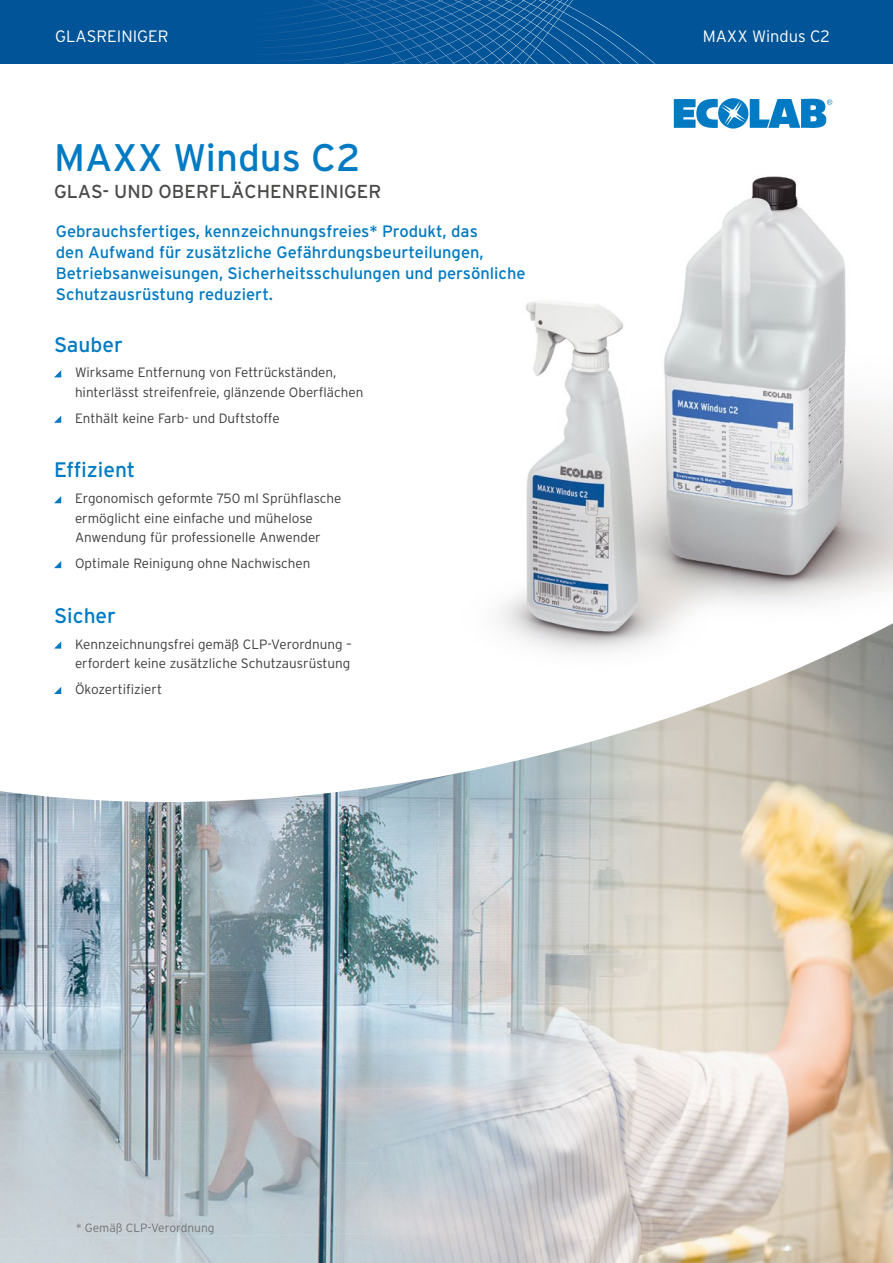
<style>
.page{position:relative;width:893px;height:1263px;background:#fff}
.page>*{position:absolute;margin:0;border:0;box-sizing:border-box;transform-origin:0 0}
.t1{font:38.4px "Interstate";color:#007ac2}
.t2{font:21px "Interstate";color:#007ac2}
.t3{font:18.75px "Interstate";color:#4a4a49}
.t4{font:16.5px/21px "Interstate";color:#007ac2}
.t5{font:300 16.5px "Interstate";color:#fff}
.t6{font:300 13.5px/19.5px "Interstate";color:#3c3c3b}
.t7{font:300 12px "Interstate";color:#747373}
</style>
<div class="page">
<div style="left:0;top:0;width:893px;height:64px;background:#005497"></div>
<img style="left:280px;top:55px;width:63px;height:6px">
<img style="left:343px;top:55px;width:109px;height:9px">
<img style="left:452px;top:4px;width:36px;height:60px">
<img style="left:262px;top:0;width:219px;height:55px">
<img style="left:262px;top:0;width:181px;height:42px">
<img style="left:262px;top:0;width:135px;height:30px">
<img style="left:488px;top:0;width:167px;height:64px">
<img style="left:673px;top:112px;width:172px;height:158px">
<img style="left:779px;top:270px;width:114px;height:334px">
<img style="left:499px;top:234px;width:280px;height:389px">
<svg style="left:674px;top:98px;width:158px;height:33px"></svg>
<svg style="left:54px;top:370px;width:7px;height:7px"></svg>
<svg style="left:54px;top:416px;width:7px;height:7px"></svg>
<svg style="left:54px;top:496px;width:7px;height:7px"></svg>
<svg style="left:54px;top:561px;width:7px;height:7px"></svg>
<img style="left:0;top:623px;width:893px;height:640px">
<p class="t5" style="left:55px;top:27px;width:115px">GLASREINIGER</p>
<p class="t5" style="left:703px;top:27px;width:129px">MAXX Windus C2</p>
<h1 class="t1" style="left:54px;top:136px;width:308px">MAXX Windus C2</h1>
<h3 class="t3" style="left:54px;top:181px;width:329px">GLAS- UND OBERFLÄCHENREINIGER</h3>
<p class="t4" style="left:56px;top:220px;width:471px">Gebrauchsfertiges, kennzeichnungsfreies* Produkt, das<br>den Aufwand für zusätzliche Gefährdungsbeurteilungen, Betriebsanweisungen, Sicherheitsschulungen und persönliche Schutzausrüstung reduziert.</p>
<h2 class="t2" style="left:54px;top:332px;width:70px">Sauber</h2>
<p class="t6" style="left:75px;top:363px;width:290px">Wirksame Entfernung von Fettrückständen, hinterlässt streifenfreie, glänzende Oberflächen</p>
<p class="t6" style="left:75px;top:408px;width:206px">Enthält keine Farb- und Duftstoffe</p>
<h2 class="t2" style="left:54px;top:458px;width:83px">Effizient</h2>
<p class="t6" style="left:75px;top:489px;width:268px">Ergonomisch geformte 750 ml Sprühflasche ermöglicht eine einfache und mühelose<br>Anwendung für professionelle Anwender</p>
<p class="t6" style="left:75px;top:553px;width:237px">Optimale Reinigung ohne Nachwischen</p>
<h2 class="t2" style="left:54px;top:604px;width:64px">Sicher</h2>
<p class="t6" style="left:75px;top:634px;width:278px">Kennzeichnungsfrei gemäß CLP-Verordnung – erfordert keine zusätzliche Schutzausrüstung</p>
<p class="t6" style="left:75px;top:679px;width:89px">Ökozertifiziert</p>
<p class="t7" style="left:76px;top:1221px;width:140px">* Gemäß CLP-Verordnung</p>
</div>
